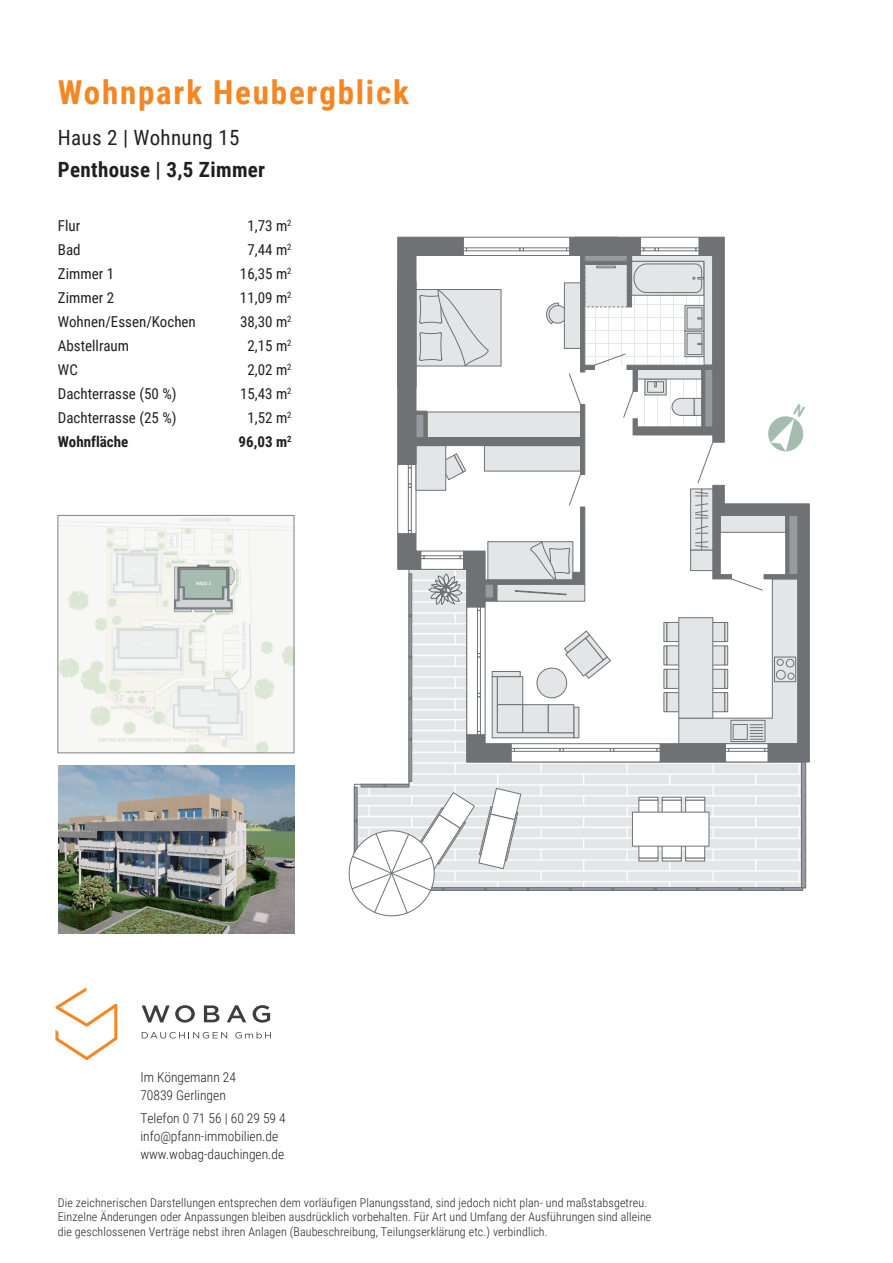
<style>
.page{position:relative;width:893px;height:1263px;background:#fff}
.page>*{position:absolute;margin:0;border:0;box-sizing:border-box;transform-origin:0 0}
.t1{font:700 33px "Roboto Condensed";letter-spacing:.055em;color:#f48724}
.t2{font:700 21px "Roboto Condensed";letter-spacing:.015em;color:#231f20}
.t3{font:21px "Roboto Condensed";letter-spacing:.015em;color:#231f20}
.t4{font:15px "Roboto Condensed";color:#231f20}
.t5{font:700 15px "Roboto Condensed";color:#231f20}
.t6{font:300 13.5px/18px "Roboto Condensed";color:#231f20}
.t7{font:300 12px/14.4px "Roboto Condensed";letter-spacing:.01em;color:#231f20}
</style>
<div class="page">
<svg style="left:55px;top:987px;width:62px;height:73px"></svg>
<svg style="left:142px;top:1005px;width:53px;height:17px"></svg>
<svg style="left:204px;top:1005px;width:15px;height:17px"></svg>
<svg style="left:227px;top:1005px;width:19px;height:17px"></svg>
<svg style="left:253px;top:1005px;width:17px;height:17px"></svg>
<svg style="left:142px;top:1032px;width:85px;height:6px"></svg>
<svg style="left:235px;top:1032px;width:36px;height:6px"></svg>
<img style="left:60px;top:517px;width:232px;height:234px">
<div style="left:58px;top:515px;width:236px;height:238px;border:1px solid #808285"></div>
<img style="left:58px;top:765px;width:236px;height:168px">
<svg style="left:354px;top:763px;width:447px;height:124px"></svg>
<svg style="left:801px;top:763px;width:5px;height:125px"></svg>
<svg style="left:784px;top:887px;width:19px;height:4px"></svg>
<svg style="left:741px;top:887px;width:41px;height:4px"></svg>
<svg style="left:699px;top:887px;width:40px;height:4px"></svg>
<svg style="left:656px;top:887px;width:41px;height:4px"></svg>
<svg style="left:614px;top:887px;width:41px;height:4px"></svg>
<svg style="left:572px;top:887px;width:40px;height:4px"></svg>
<svg style="left:529px;top:887px;width:41px;height:4px"></svg>
<div style="left:409px;top:740px;width:3px;height:42px;background:#979b9f;border:1px solid #6f7275"></div>
<svg style="left:348px;top:784px;width:181px;height:133px"></svg>
<div style="left:638px;top:800px;width:20px;height:17px;background:#fff;border:1px solid #6f7275"></div>
<div style="left:638px;top:797px;width:20px;height:3px;background:#fff;border:1px solid #6f7275"></div>
<div style="left:662px;top:800px;width:20px;height:17px;background:#fff;border:1px solid #6f7275"></div>
<div style="left:662px;top:797px;width:20px;height:3px;background:#fff;border:1px solid #6f7275"></div>
<div style="left:685px;top:800px;width:20px;height:17px;background:#fff;border:1px solid #6f7275"></div>
<div style="left:685px;top:797px;width:20px;height:3px;background:#fff;border:1px solid #6f7275"></div>
<div style="left:685px;top:841px;width:20px;height:18px;background:#fff;border:1px solid #6f7275"></div>
<div style="left:685px;top:858px;width:20px;height:3px;background:#fff;border:1px solid #6f7275"></div>
<div style="left:662px;top:841px;width:20px;height:18px;background:#fff;border:1px solid #6f7275"></div>
<div style="left:662px;top:858px;width:20px;height:3px;background:#fff;border:1px solid #6f7275"></div>
<div style="left:638px;top:841px;width:20px;height:18px;background:#fff;border:1px solid #6f7275"></div>
<div style="left:638px;top:858px;width:20px;height:3px;background:#fff;border:1px solid #6f7275"></div>
<div style="left:632px;top:812px;width:77px;height:34px;background:#fff;border:1px solid #6f7275"></div>
<svg style="left:397px;top:236px;width:413px;height:527px"></svg>
<svg style="left:623px;top:390px;width:11px;height:28px"></svg>
<svg style="left:568px;top:473px;width:14px;height:33px"></svg>
<svg style="left:544px;top:302px;width:20px;height:23px"></svg>
<div style="left:564px;top:282px;width:17px;height:67px;background:#e3e6e7;border:1px solid #6f7275"></div>
<div style="left:690px;top:488px;width:23px;height:63px;background:#e3e6e7;border:1px solid #6f7275"></div>
<hr style="left:701px;top:489px;width:1px;height:61px;background:#6f7275">
<svg style="left:695px;top:541px;width:14px;height:7px"></svg>
<svg style="left:695px;top:525px;width:14px;height:9px"></svg>
<svg style="left:695px;top:503px;width:14px;height:15px"></svg>
<svg style="left:695px;top:491px;width:14px;height:5px"></svg>
<div style="left:690px;top:550px;width:23px;height:21px;background:#e3e6e7;border:1px solid #6f7275"></div>
<div style="left:666px;top:692px;width:17px;height:20px;background:#e3e6e7;border:1px solid #6f7275"></div>
<svg style="left:663px;top:692px;width:4px;height:20px"></svg>
<div style="left:666px;top:669px;width:17px;height:20px;background:#e3e6e7;border:1px solid #6f7275"></div>
<svg style="left:663px;top:669px;width:4px;height:20px"></svg>
<div style="left:666px;top:645px;width:17px;height:20px;background:#e3e6e7;border:1px solid #6f7275"></div>
<svg style="left:663px;top:645px;width:4px;height:20px"></svg>
<div style="left:708px;top:645px;width:17px;height:20px;background:#e3e6e7;border:1px solid #6f7275"></div>
<svg style="left:724px;top:645px;width:4px;height:20px"></svg>
<div style="left:708px;top:669px;width:17px;height:20px;background:#e3e6e7;border:1px solid #6f7275"></div>
<svg style="left:724px;top:669px;width:4px;height:20px"></svg>
<div style="left:708px;top:692px;width:17px;height:20px;background:#e3e6e7;border:1px solid #6f7275"></div>
<svg style="left:724px;top:692px;width:4px;height:20px"></svg>
<div style="left:666px;top:622px;width:17px;height:20px;background:#e3e6e7;border:1px solid #6f7275"></div>
<svg style="left:663px;top:622px;width:4px;height:20px"></svg>
<div style="left:708px;top:622px;width:17px;height:20px;background:#e3e6e7;border:1px solid #6f7275"></div>
<svg style="left:724px;top:622px;width:4px;height:20px"></svg>
<div style="left:678px;top:617px;width:35px;height:102px;background:#e3e6e7;border:1px solid #6f7275"></div>
<svg style="left:491px;top:630px;width:121px;height:109px"></svg>
<svg style="left:768px;top:404px;width:37px;height:47px"></svg>
<h1 class="t1" style="left:58px;top:69px;width:352px">Wohnpark Heubergblick</h1>
<h2 class="t3" style="left:58px;top:123px;width:183px">Haus 2 | Wohnung 15</h2>
<h2 class="t2" style="left:58px;top:154px;width:209px">Penthouse | 3,5 Zimmer</h2>
<p class="t4" style="left:58px;top:215px;width:24px">Flur</p>
<p class="t4" style="left:247px;top:215px;width:46px">1,73 m<sup>2</sup></p>
<p class="t4" style="left:58px;top:239px;width:24px">Bad</p>
<p class="t4" style="left:247px;top:239px;width:46px">7,44 m<sup>2</sup></p>
<p class="t4" style="left:58px;top:263px;width:58px">Zimmer 1</p>
<p class="t4" style="left:240px;top:263px;width:53px">16,35 m<sup>2</sup></p>
<p class="t4" style="left:58px;top:287px;width:58px">Zimmer 2</p>
<p class="t4" style="left:240px;top:287px;width:53px">11,09 m<sup>2</sup></p>
<p class="t4" style="left:58px;top:311px;width:139px">Wohnen/Essen/Kochen</p>
<p class="t4" style="left:240px;top:311px;width:53px">38,30 m<sup>2</sup></p>
<p class="t4" style="left:58px;top:335px;width:73px">Abstellraum</p>
<p class="t4" style="left:247px;top:335px;width:46px">2,15 m<sup>2</sup></p>
<p class="t4" style="left:58px;top:359px;width:21px">WC</p>
<p class="t4" style="left:247px;top:359px;width:46px">2,02 m<sup>2</sup></p>
<p class="t4" style="left:58px;top:383px;width:120px">Dachterrasse (50 %)</p>
<p class="t4" style="left:240px;top:383px;width:53px">15,43 m<sup>2</sup></p>
<p class="t4" style="left:58px;top:407px;width:120px">Dachterrasse (25 %)</p>
<p class="t4" style="left:247px;top:407px;width:46px">1,52 m<sup>2</sup></p>
<p class="t5" style="left:58px;top:431px;width:72px">Wohnfläche</p>
<p class="t5" style="left:239px;top:431px;width:55px">96,03 m<sup>2</sup></p>
<p class="t6" style="left:140px;top:1068px;width:97px">Im Köngemann 24<br>70839 Gerlingen</p>
<p class="t6" style="left:140px;top:1108px;width:147px">Telefon 0 71 56 | 60 29 59 4 info@pfann-immobilien.de www.wobag-dauchingen.de</p>
<p class="t7" style="left:58px;top:1195px;width:595px">Die zeichnerischen Darstellungen entsprechen dem vorläufigen Planungsstand, sind jedoch nicht plan- und maßstabsgetreu.<br>Einzelne Änderungen oder Anpassungen bleiben ausdrücklich vorbehalten. Für Art und Umfang der Ausführungen sind alleine die geschlossenen Verträge nebst ihren Anlagen (Baubeschreibung, Teilungserklärung etc.) verbindlich.</p>
</div>
